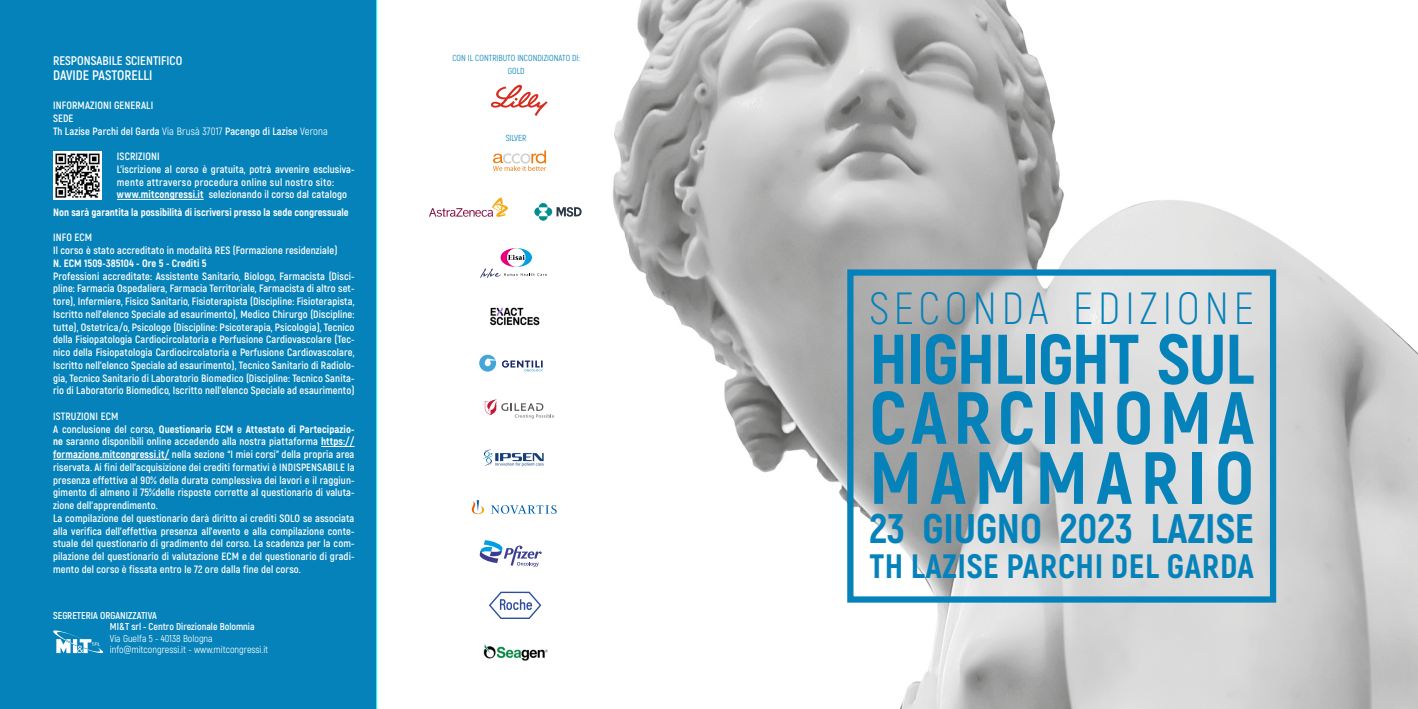
<style>
.page{position:relative;width:1418px;height:709px;background:#fff}
.page>*{position:absolute;margin:0;border:0;box-sizing:border-box;transform-origin:0 0}
.t1{font:800 73.75px/60px "Akrobat";letter-spacing:.085em;color:#0582b9}
.t2{font:800 70px "Akrobat";letter-spacing:-.02em;color:#0582b9}
.t3{font:300 45px "Akrobat";letter-spacing:.11em;color:#0582b9}
.t4{font:800 41.25px "Akrobat";color:#0582b9}
.t5{font:800 33.75px "Akrobat";letter-spacing:.02em;color:#0582b9}
.t6{font:700 13.75px "Akrobat";color:#fff}
.t7{font:700 12.5px "Akrobat";color:#fff}
.t8{font:700 10.62px/12.8px "Akrobat";letter-spacing:.01em;color:#fff}
.t9{font:800 10.62px "Akrobat";color:#fff}
.t10{font:10px/11.2px "Akrobat";color:#fff}
.t11{font:700 10px/11.2px "Akrobat";color:#fff}
.t12{font:8.75px "Akrobat";color:#0582b9}
.s1{font-weight:400}
.s2{font-weight:800}
</style>
<div class="page">
<div style="left:0;top:0;width:376px;height:709px;background:#0582b9"></div>
<img style="left:376px;top:0;width:1041px;height:709px">
<hr style="left:117px;top:199px;width:87px;height:1px;background:#fff">
<hr style="left:321px;top:446px;width:33px;height:1px;background:#fff">
<hr style="left:53px;top:459px;width:116px;height:1px;background:#fff">
<svg style="left:479px;top:540px;width:62px;height:26px"></svg>
<svg style="left:489px;top:591px;width:52px;height:28px"></svg>
<img style="left:483px;top:303px;width:63px;height:27px">
<svg style="left:483px;top:449px;width:60px;height:17px"></svg>
<svg style="left:472px;top:500px;width:84px;height:14px"></svg>
<div style="left:847px;top:269px;width:429px;height:333px;border:6px solid #0582b9"></div>
<img style="left:53px;top:152px;width:48px;height:48px">
<svg style="left:53px;top:630px;width:51px;height:24px"></svg>
<svg style="left:429px;top:198px;width:79px;height:19px"></svg>
<svg style="left:534px;top:203px;width:47px;height:18px"></svg>
<svg style="left:480px;top:248px;width:67px;height:30px"></svg>
<svg style="left:479px;top:355px;width:17px;height:16px"></svg>
<svg style="left:502px;top:360px;width:40px;height:11px"></svg>
<svg style="left:485px;top:399px;width:69px;height:19px"></svg>
<img style="left:481px;top:641px;width:67px;height:22px">
<svg style="left:493px;top:150px;width:53px;height:21px"></svg>
<svg style="left:491px;top:85px;width:56px;height:31px"></svg>
<p class="t7" style="left:53px;top:52px;width:131px">RESPONSABILE SCIENTIFICO</p>
<p class="t6" style="left:53px;top:66px;width:101px">DAVIDE PASTORELLI</p>
<p class="t8" style="left:53px;top:99px;width:276px">INFORMAZIONI GENERALI<br>SEDE<br>Th Lazise Parchi del Garda <span class="s1">Via Brusà 37017</span> Pacengo di Lazise <span class="s1">Verona</span></p>
<p class="t8" style="left:117px;top:150px;width:239px">ISCRIZIONI<br>L’iscrizione al corso è gratuita, potrà avvenire esclusiva&shy;mente attraverso procedura online sul nostro sito: <span class="s2">www.mitcongressi.it</span> selezionando il corso dal catalogo</p>
<p class="t9" style="left:53px;top:205px;width:297px">Non sarà garantita la possibilità di iscriversi presso la sede congressuale</p>
<p class="t8" style="left:53px;top:231px;width:286px">INFO ECM<br>Il corso è stato accreditato in modalità RES (Formazione residenziale)</p>
<p class="t9" style="left:53px;top:256px;width:155px">N. ECM 1509-385104 - Ore 5 - Crediti 5</p>
<p class="t8" style="left:53px;top:269px;width:303px;text-align:justify">Professioni accreditate: Assistente Sanitario, Biologo, Farmacista (Disci&shy;pline: Farmacia Ospedaliera, Farmacia Territoriale, Farmacista di altro set&shy;tore), Infermiere, Fisico Sanitario, Fisioterapista (Discipline: Fisioterapista, Iscritto nell’elenco Speciale ad esaurimento), Medico Chirurgo (Discipline: tutte), Ostetrica/o, Psicologo (Discipline: Psicoterapia, Psicologia), Tecnico della Fisiopatologia Cardiocircolatoria e Perfusione Cardiovascolare (Tec&shy;nico della Fisiopatologia Cardiocircolatoria e Perfusione Cardiovascolare, Iscritto nell’elenco Speciale ad esaurimento), Tecnico Sanitario di Radiolo&shy;gia, Tecnico Sanitario di Laboratorio Biomedico (Discipline: Tecnico Sanita&shy;rio di Laboratorio Biomedico, Iscritto nell’elenco Speciale ad esaurimento)</p>
<p class="t8" style="left:53px;top:410px;width:303px">ISTRUZIONI ECM<br>A conclusione del corso, <span class="s2">Questionario ECM</span> e <span class="s2">Attestato di Partecipazio&shy;ne</span> saranno disponibili online accedendo alla nostra piattaforma <span class="s2">https:// formazione.mitcongressi.it/</span> nella sezione “I miei corsi” della propria area riservata. Ai fini dell’acquisizione dei crediti formativi è INDISPENSABILE la presenza effettiva al 90% della durata complessiva dei lavori e il raggiun&shy;gimento di almeno il 75%delle risposte corrette al questionario di valuta&shy;zione dell’apprendimento.<br>La compilazione del questionario darà diritto ai crediti SOLO se associata alla verifica dell’effettiva presenza all’evento e alla compilazione conte&shy;stuale del questionario di gradimento del corso. La scadenza per la com&shy;pilazione del questionario di valutazione ECM e del questionario di gradi&shy;mento del corso è fissata entro le 72 ore dalla fine del corso.</p>
<p class="t11" style="left:110px;top:610px;width:146px;text-indent:-57px">SEGRETERIA ORGANIZZATIVA<br>MI&amp;T srl - Centro Direzionale Bolomnia</p>
<p class="t10" style="left:110px;top:632px;width:160px">Via Guelfa 5 - 40138 Bologna info@mitcongressi.it - www.mitcongressi.it</p>
<p class="t12" style="left:452px;top:53px;width:129px">CON IL CONTRIBUTO INCONDIZIONATO DI:</p>
<p class="t12" style="left:508px;top:66px;width:18px">GOLD</p>
<p class="t12" style="left:505px;top:132px;width:22px">SILVER</p>
<h3 class="t3" style="left:869px;top:281px;width:386px">SECONDA EDIZIONE</h3>
<h2 class="t2" style="left:869px;top:315px;width:386px">HIGHLIGHT SUL</h2>
<h1 class="t1" style="left:869px;top:387px;width:386px">CARCINOMA<br>MAMMARIO</h1>
<h3 class="t4" style="left:869px;top:502px;width:386px">23 GIUGNO 2023 LAZISE</h3>
<h3 class="t5" style="left:869px;top:544px;width:386px">TH LAZISE PARCHI DEL GARDA</h3>
</div>
